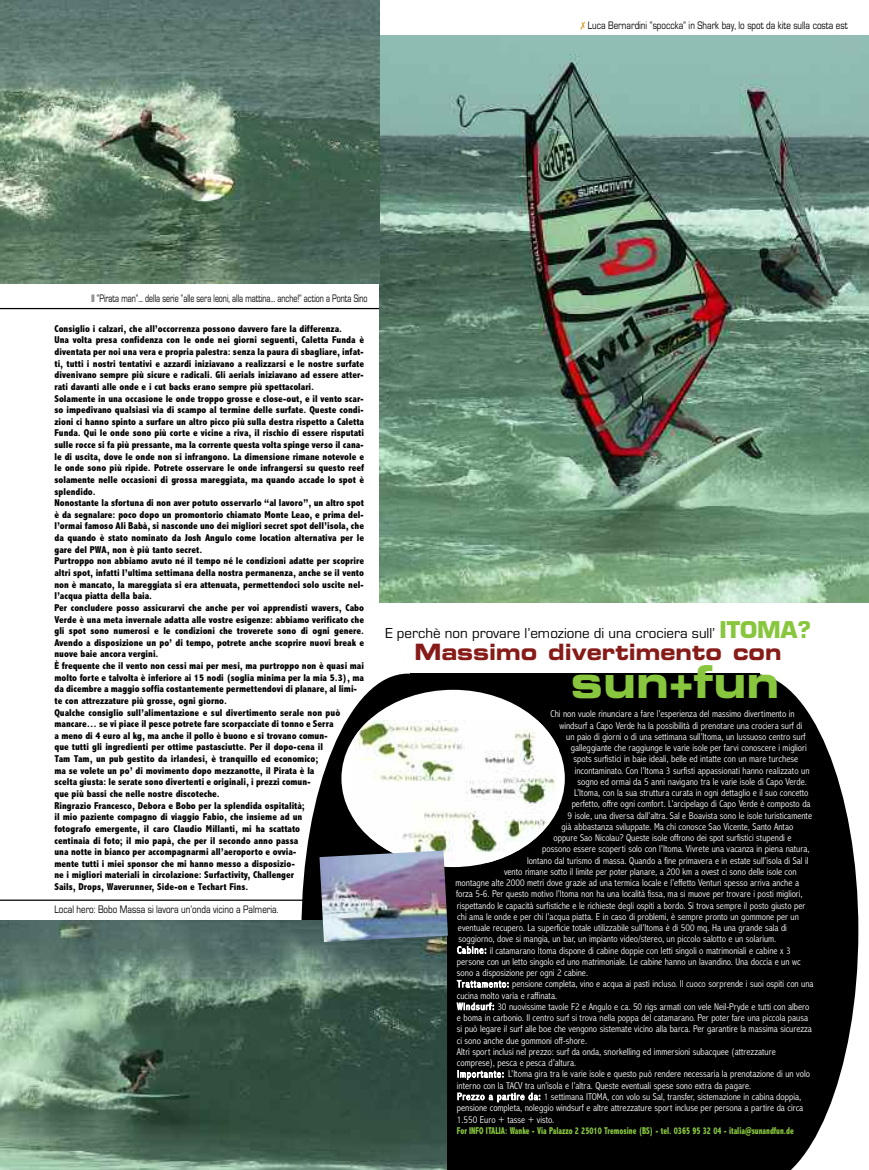
<style>
.page{position:relative;width:869px;height:1170px;background:#fff}
.page>*{position:absolute;margin:0;border:0;box-sizing:border-box;transform-origin:0 0}
.t1{font:45px "Eurostile Bold Extended Two";color:#88c63e;scale:.9 1}
.t2{font:22.5px "Eurostile Bold Extended Two";color:#861b18;scale:.9 1}
.t3{font:15px "Eurostile";color:#000}
.t4{font:11.25px "Eurostile";color:#000;scale:.8 1}
.t5{font:11.25px "Eurostile";color:#000;scale:.7 1}
.t6{font:800 condensed 10px/11.6px "Abadi";color:#000}
.t7{font:300 condensed 10px "Abadi";color:#fff}
.t8{font:800 condensed 10px "Abadi";color:#88c63e;scale:.8 1}
.s1{color:#d69d23}
.s2{font-weight:700;font-size:22.5px;color:#88c63e}
</style>
<div class="page">
<hr style="left:0;top:899px;width:361px;height:1px;background:#000">
<hr style="left:0;top:308px;width:387px;height:1px;background:#000">
<img style="left:379px;top:35px;width:489px;height:567px">
<img style="left:0;top:0;width:379px;height:283px">
<div style="left:410px;top:673px;width:349px;height:496px;background:#000"></div>
<svg style="left:759px;top:673px;width:98px;height:496px;fill:#000"></svg>
<svg style="left:301px;top:673px;width:213px;height:496px"></svg>
<img style="left:0;top:919px;width:446px;height:250px">
<div style="left:341px;top:689px;width:223px;height:178px;background:#fff;border-radius:50%"></div>
<img style="left:355px;top:720px;width:203px;height:142px">
<img style="left:319px;top:850px;width:128px;height:92px">
<p class="t4" style="left:580px;top:18px;width:335px"><span class="s1">✗</span> Luca Bernardini “spoccka” in Shark bay, lo spot da kite sulla costa est</p>
<p class="t5" style="left:91px;top:291px;width:395px">Il “Pirata man”... della serie “alle sera leoni, alla mattina... anche!” action a Ponta Sino</p>
<p class="t6" style="left:54px;top:322px;width:311px">Consiglio i calzari, che all’occorrenza possono davvero fare la differenza.<br>Una volta presa confidenza con le onde nei giorni seguenti, Caletta Funda è diventata per noi una vera e propria palestra: senza la paura di sbagliare, infat&shy;ti, tutti i nostri tentativi e azzardi iniziavano a realizzarsi e le nostre surfate divenivano sempre più sicure e radicali. Gli aerials iniziavano ad essere atter&shy;rati davanti alle onde e i cut backs erano sempre più spettacolari.<br>Solamente in una occasione le onde troppo grosse e close-out, e il vento scar&shy;so impedivano qualsiasi via di scampo al termine delle surfate. Queste condi&shy;zioni ci hanno spinto a surfare un altro picco più sulla destra rispetto a Caletta Funda. Qui le onde sono più corte e vicine a riva, il rischio di essere risputati sulle rocce si fa più pressante, ma la corrente questa volta spinge verso il cana&shy;le di uscita, dove le onde non si infrangono. La dimensione rimane notevole e le onde sono più ripide. Potrete osservare le onde infrangersi su questo reef solamente nelle occasioni di grossa mareggiata, ma quando accade lo spot è splendido.<br>Nonostante la sfortuna di non aver potuto osservarlo “al lavoro”, un altro spot è da segnalare: poco dopo un promontorio chiamato Monte Leao, e prima del&shy;l’ormai famoso Ali Babà, si nasconde uno dei migliori secret spot dell’isola, che da quando è stato nominato da Josh Angulo come location alternativa per le gare del PWA, non è più tanto secret.<br>Purtroppo non abbiamo avuto né il tempo né le condizioni adatte per scoprire altri spot, infatti l’ultima settimana della nostra permanenza, anche se il vento non è mancato, la mareggiata si era attenuata, permettendoci solo uscite nel&shy;l’acqua piatta della baia.<br>Per concludere posso assicurarvi che anche per voi apprendisti wavers, Cabo Verde è una meta invernale adatta alle vostre esigenze: abbiamo verificato che gli spot sono numerosi e le condizioni che troverete sono di ogni genere.<br>Avendo a disposizione un po’ di tempo, potrete anche scoprire nuovi break e nuove baie ancora vergini.<br>È frequente che il vento non cessi mai per mesi, ma purtroppo non è quasi mai molto forte e talvolta è inferiore ai 15 nodi (soglia minima per la mia 5.3), ma da dicembre a maggio soffia costantemente permettendovi di planare, al limi&shy;te con attrezzature più grosse, ogni giorno.<br>Qualche consiglio sull’alimentazione e sul divertimento serale non può mancare… se vi piace il pesce potrete fare scorpacciate di tonno e Serra<br>a meno di 4 euro al kg, ma anche il pollo è buono e si trovano comun-<br>que tutti gli ingredienti per ottime pastasciutte. Per il dopo-cena il<br>Tam Tam, un pub gestito da irlandesi, è tranquillo ed economico;<br>ma se volete un po’ di movimento dopo mezzanotte, il Pirata è la<br>scelta giusta: le serate sono divertenti e originali, i prezzi comun-<br>que più bassi che nelle nostre discoteche.<br>Ringrazio Francesco, Debora e Bobo per la splendida ospitalità;<br>il mio paziente compagno di viaggio Fabio, che insieme ad un<br>fotografo emergente, il caro Claudio Millanti, mi ha scattato<br>centinaia di foto; il mio papà, che per il secondo anno passa<br>una notte in bianco per accompagnarmi all’aeroporto e ovvia-<br>mente tutti i miei sponsor che mi hanno messo a disposizio-<br>ne i migliori materiali in circolazione: Surfactivity, Challenger<br>Sails, Drops, Waverunner, Side-on e Techart Fins.</p>
<p class="t4" style="left:54px;top:902px;width:281px">Local hero: Bobo Massa si lavora un’onda vicino a Palmeria.</p>
<h3 class="t3" style="left:385px;top:623px;width:427px">E perchè non provare l’emozione di una crociera sull’ <span class="s2">ITOMA?</span></h3>
<h2 class="t2" style="left:414px;top:643px;width:409px">Massimo divertimento con</h2>
<h1 class="t1" style="left:570px;top:665px;width:233px">sun+fun</h1>
<p class="t7" style="left:550px;top:708px;width:245px">Chi non vuole rinunciare a fare l’esperienza del massimo divertimento in</p>
<p class="t7" style="left:559px;top:719px;width:244px">windsurf a Capo Verde ha la possibilità di prenotare una crociera surf di</p>
<p class="t7" style="left:566px;top:730px;width:241px">un paio di giorni o di una settimana sull’Itoma, un lussuoso centro surf</p>
<p class="t7" style="left:570px;top:741px;width:237px">galleggiante che raggiunge le varie isole per farvi conoscere i migliori</p>
<p class="t7" style="left:573px;top:753px;width:226px">spots surfistici in baie ideali, belle ed intatte con un mare turchese</p>
<p class="t7" style="left:574px;top:764px;width:236px">incontaminato. Con l’Itoma 3 surfisti appassionati hanno realizzato un</p>
<p class="t7" style="left:577px;top:775px;width:231px">sogno ed ormai da 5 anni navigano tra le varie isole di Capo Verde.</p>
<p class="t7" style="left:573px;top:786px;width:236px">L’Itoma, con la sua struttura curata in ogni dettaglio e il suo concetto</p>
<p class="t7" style="left:571px;top:798px;width:240px">perfetto, offre ogni comfort. L’arcipelago di Capo Verde è composto da</p>
<p class="t7" style="left:567px;top:809px;width:246px">9 isole, una diversa dall’altra. Sal e Boavista sono le isole turisticamente</p>
<p class="t7" style="left:561px;top:820px;width:233px">già abbastanza sviluppate. Ma chi conosce Sao Vicente, Santo Antao</p>
<p class="t7" style="left:553px;top:831px;width:239px">oppure Sao Nicolau? Queste isole offrono dei spot surfistici stupendi e</p>
<p class="t7" style="left:542px;top:843px;width:269px">possono essere scoperti solo con l’Itoma. Vivrete una vacanza in piena natura,</p>
<p class="t7" style="left:527px;top:854px;width:283px">lontano dal turismo di massa. Quando a fine primavera e in estate sull’isola di Sal il</p>
<p class="t7" style="left:504px;top:865px;width:294px">vento rimane sotto il limite per poter planare, a 200 km a ovest ci sono delle isole con</p>
<p class="t7" style="left:455px;top:876px;width:345px">montagne alte 2000 metri dove grazie ad una termica locale e l’effetto Venturi spesso arriva anche a</p>
<p class="t7" style="left:456px;top:888px;width:348px">forza 5-6. Per questo motivo l’Itoma non ha una località fissa, ma si muove per trovare i posti migliori,</p>
<p class="t7" style="left:456px;top:899px;width:350px">rispettando le capacità surfistiche e le richieste degli ospiti a bordo. Si trova sempre il posto giusto per</p>
<p class="t7" style="left:457px;top:910px;width:343px">chi ama le onde e per chi l’acqua piatta. E in caso di problemi, è sempre pronto un gommone per un</p>
<p class="t7" style="left:457px;top:921px;width:330px">eventuale recupero. La superficie totale utilizzabile sull’Itoma è di 500 mq. Ha una grande sala di</p>
<p class="t7" style="left:458px;top:933px;width:319px">soggiorno, dove si mangia, un bar, un impianto video/stereo, un piccolo salotto e un solarium.</p>
<p class="t7" style="left:457px;top:944px;width:335px">Cabine: il catamarano Itoma dispone di cabine doppie con letti singoli o matrimoniali e cabine x 3</p>
<p class="t7" style="left:456px;top:955px;width:345px">persone con un letto singolo ed uno matrimoniale. Le cabine hanno un lavandino. Una doccia e un wc</p>
<p class="t7" style="left:456px;top:966px;width:133px">sono a disposizione per ogni 2 cabine.</p>
<p class="t7" style="left:457px;top:978px;width:358px">Trattamento: pensione completa, vino e acqua ai pasti incluso. Il cuoco sorprende i suoi ospiti con una</p>
<p class="t7" style="left:456px;top:989px;width:102px">cucina molto varia e raffinata.</p>
<p class="t7" style="left:457px;top:1000px;width:353px">Windsurf: 30 nuovissime tavole F2 e Angulo e ca. 50 rigs armati con vele Neil-Pryde e tutti con albero</p>
<p class="t7" style="left:456px;top:1011px;width:352px">e boma in carbonio. Il centro surf si trova nella poppa del catamarano. Per poter fare una piccola pausa</p>
<p class="t7" style="left:456px;top:1023px;width:356px">si può legare il surf alle boe che vengono sistemate vicino alla barca. Per garantire la massima sicurezza</p>
<p class="t7" style="left:456px;top:1034px;width:132px">ci sono anche due gommoni off-shore.</p>
<p class="t7" style="left:456px;top:1045px;width:320px">Altri sport inclusi nel prezzo: surf da onda, snorkelling ed immersioni subacquee (attrezzature</p>
<p class="t7" style="left:456px;top:1056px;width:121px">comprese), pesca e pesca d’altura.</p>
<p class="t7" style="left:457px;top:1068px;width:354px">Importante: L’Itoma gira tra le varie isole e questo può rendere necessaria la prenotazione di un volo</p>
<p class="t7" style="left:456px;top:1079px;width:296px">interno con la TACV tra un’isola e l’altra. Queste eventuali spese sono extra da pagare.</p>
<p class="t7" style="left:457px;top:1090px;width:345px">Prezzo a partire da: 1 settimana ITOMA, con volo su Sal, transfer, sistemazione in cabina doppia,</p>
<p class="t7" style="left:456px;top:1101px;width:348px">pensione completa, noleggio windsurf e altre attrezzature sport incluse per persona a partire da circa</p>
<p class="t7" style="left:456px;top:1113px;width:99px">1.550 Euro + tasse + visto.</p>
<p class="t8" style="left:456px;top:1124px;width:422px">For INFO ITALIA: Wanke - Via Palazzo 2 25010 Tremosine (BS) - tel. 0365 95 32 04 - italia@sunandfun.de</p>
</div>
